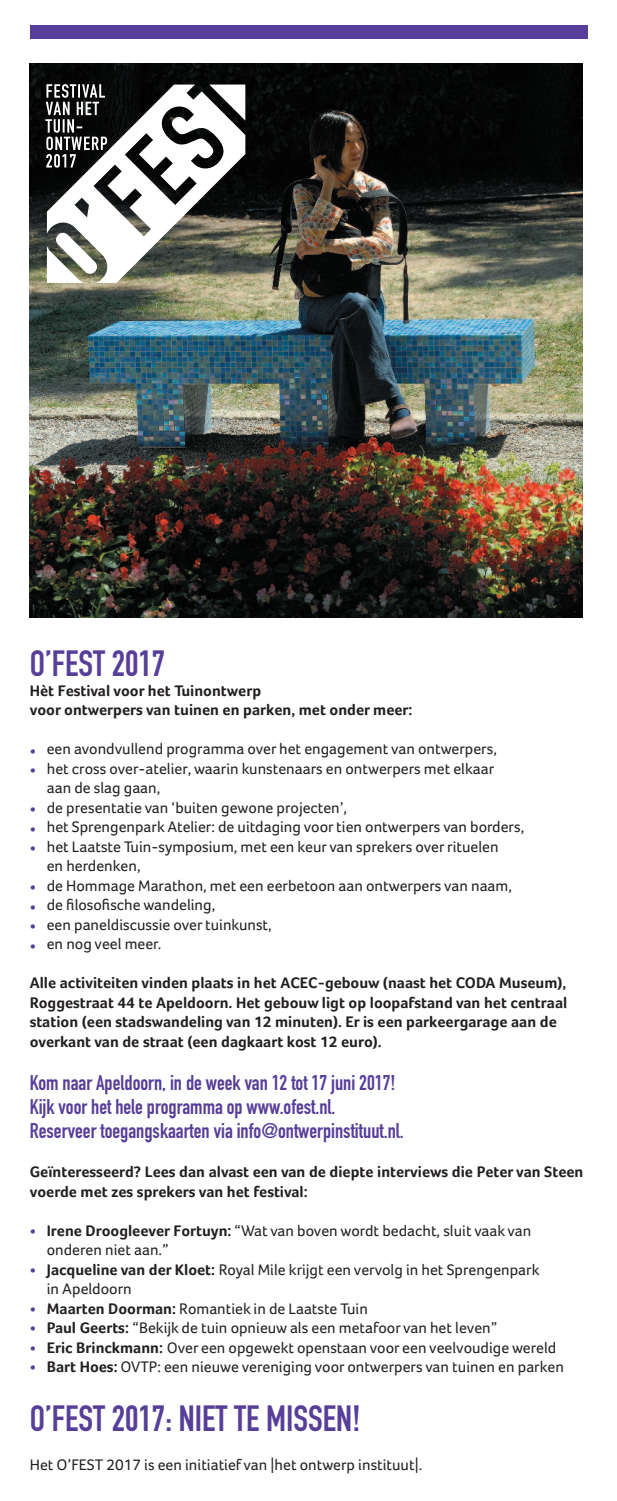
<style>
.page{position:relative;width:617px;height:1501px;background:#fff}
.page>*{position:absolute;margin:0;border:0;box-sizing:border-box;transform-origin:0 0}
.t1{font:700 36px "DIN Condensed";color:#573e99}
.t2{font:700 21px/24px "DIN Condensed";color:#573e99}
.t3{font:15.75px/19.5px "Foco";color:#231f20}
.t4{font:700 15.75px/19.5px "Foco";color:#231f20}
.t5{font:700 15.75px/19.5px "Foco";color:#573e99;text-align:justify}
.s1{font-weight:700}
</style>
<div class="page">
<img style="left:30px;top:64px;width:553px;height:554px">
<div style="left:30px;top:26px;width:557px;height:13px;background:#573e99"></div>
<svg style="left:47px;top:85px;width:198px;height:198px"></svg>
<svg style="left:46px;top:84px;width:61px;height:84px"></svg>
<h1 class="t1" style="left:30px;top:642px;width:137px">O’FEST 2017</h1>
<p class="t4" style="left:30px;top:680px;width:384px">Hèt Festival voor het Tuinontwerp<br>voor ontwerpers van tuinen en parken, met onder meer:</p>
<p class="t3" style="left:47px;top:739px;width:479px">een avondvullend programma over het engagement van ontwerpers,<br>het cross over-atelier, waarin kunstenaars en ontwerpers met elkaar<br>aan de slag gaan,<br>de presentatie van ‘buiten gewone projecten’,<br>het Sprengenpark Atelier: de uitdaging voor tien ontwerpers van borders, het Laatste Tuin-symposium, met een keur van sprekers over rituelen<br>en herdenken,<br>de Hommage Marathon, met een eerbetoon aan ontwerpers van naam, de filosofische wandeling,<br>een paneldiscussie over tuinkunst,<br>en nog veel meer.</p>
<p class="t4" style="left:30px;top:973px;width:539px">Alle activiteiten vinden plaats in het ACEC-gebouw (naast het CODA Museum), Roggestraat 44 te Apeldoorn. Het gebouw ligt op loopafstand van het centraal station (een stadswandeling van 12 minuten). Er is een parkeergarage aan de overkant van de straat (een dagkaart kost 12 euro).</p>
<h2 class="t2" style="left:30px;top:1071px;width:375px">Kom naar Apeldoorn, in de week van 12 tot 17 juni 2017!<br>Kijk voor het hele programma op www.ofest.nl.<br>Reserveer toegangskaarten via info@ontwerpinstituut.nl.</h2>
<p class="t4" style="left:30px;top:1162px;width:555px">Geïnteresseerd? Lees dan alvast een van de diepte interviews die Peter van Steen voerde met zes sprekers van het festival:</p>
<p class="t3" style="left:47px;top:1220px;width:518px"><span class="s1">Irene Droogleever Fortuyn:</span> “Wat van boven wordt bedacht, sluit vaak van onderen niet aan.”<br><span class="s1">Jacqueline van der Kloet:</span> Royal Mile krijgt een vervolg in het Sprengenpark<br>in Apeldoorn<br><span class="s1">Maarten Doorman:</span> Romantiek in de Laatste Tuin<br><span class="s1">Paul Geerts:</span> “Bekijk de tuin opnieuw als een metafoor van het leven”<br><span class="s1">Eric Brinckmann:</span> Over een opgewekt openstaan voor een veelvoudige wereld <span class="s1">Bart Hoes:</span> OVTP: een nieuwe vereniging voor ontwerpers van tuinen en parken</p>
<h1 class="t1" style="left:30px;top:1397px;width:332px">O’FEST 2017: NIET TE MISSEN!</h1>
<p class="t3" style="left:30px;top:1454px;width:394px">Het O’FEST 2017 is een initiatief van |het ontwerp instituut|.</p>
<p class="t5" style="left:30px;top:742px;width:8px">• •</p>
<p class="t5" style="left:30px;top:800px;width:8px">• • •</p>
<p class="t5" style="left:30px;top:878px;width:8px">• • • •</p>
<p class="t5" style="left:30px;top:1222px;width:8px">•</p>
<p class="t5" style="left:30px;top:1261px;width:8px">•</p>
<p class="t5" style="left:30px;top:1300px;width:8px">• • • •</p>
</div>
